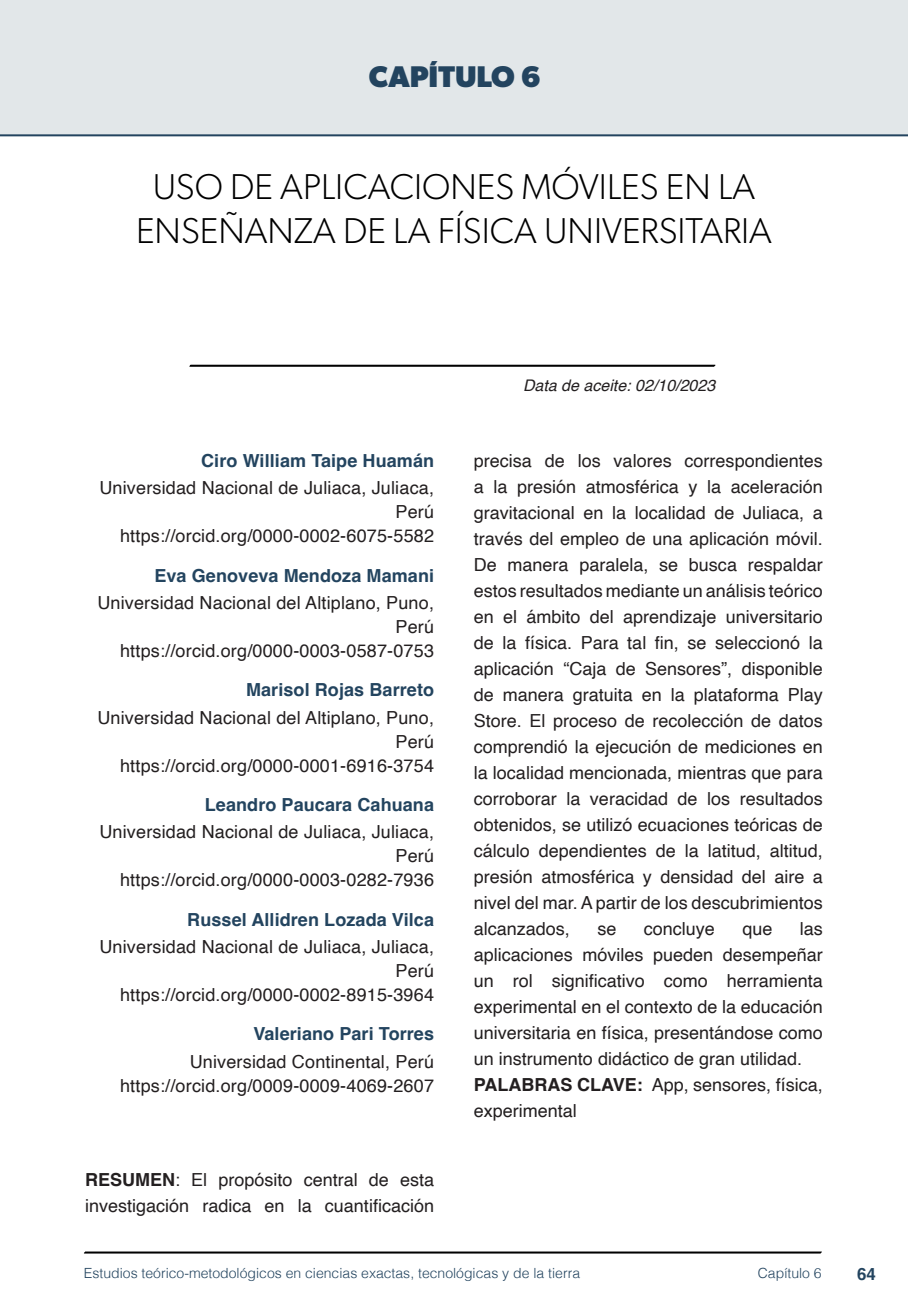
<style>
.page{position:relative;width:908px;height:1304px;background:#fff}
.page>*{position:absolute;margin:0;border:0;box-sizing:border-box;transform-origin:0 0}
.t1{font:300 36px/44px "Gibson";color:#000;text-align:center}
.t2{font:700 30px "Gibson";color:#23445f}
.t3{font:18px/26px "Helvetica";letter-spacing:.01em;color:#231f20;text-align:right}
.t4{font:700 18px "Helvetica";letter-spacing:.005em;color:#23445f}
.t5{font:700 16.8px "Helvetica";color:#23445f}
.t6{font:italic 16px "Helvetica";color:#231f20}
.t7{font:300 14px "Helvetica";color:#23445f}
.s1{font-weight:700}
</style>
<div class="page">
<svg style="left:84px;top:1251px;width:737px;height:3px"></svg>
<svg style="left:189px;top:364px;width:526px;height:3px"></svg>
<div style="left:0;top:0;width:907px;height:136px;background:#e2e7e9"></div>
<div style="left:44px;top:72px;width:68px;height:61px;background:#e2e7e9"></div>
<h2 class="t2" style="left:369px;top:58px;width:173px">CAPÍTULO 6</h2>
<h1 class="t1" style="left:136px;top:164px;width:637px">USO DE APLICACIONES MÓVILES EN LA<br>ENSEÑANZA DE LA FÍSICA UNIVERSITARIA</h1>
<p class="t4" style="left:201px;top:450px;width:234px">Ciro William Taipe Huamán</p>
<p class="t3" style="left:99px;top:477px;width:336px;line-height:24px">Universidad Nacional de Juliaca, Juliaca,<br>Perú https://orcid.org/0000-0002-6075-5582</p>
<p class="t4" style="left:154px;top:564px;width:281px">Eva Genoveva Mendoza Mamani</p>
<p class="t3" style="left:97px;top:591px;width:338px;line-height:24px">Universidad Nacional del Altiplano, Puno,<br>Perú https://orcid.org/0000-0003-0587-0753</p>
<p class="t4" style="left:246px;top:679px;width:189px">Marisol Rojas Barreto</p>
<p class="t3" style="left:97px;top:706px;width:338px;line-height:24px">Universidad Nacional del Altiplano, Puno,<br>Perú https://orcid.org/0000-0001-6916-3754</p>
<p class="t4" style="left:205px;top:794px;width:231px">Leandro Paucara Cahuana</p>
<p class="t3" style="left:99px;top:821px;width:336px;line-height:24px">Universidad Nacional de Juliaca, Juliaca,<br>Perú https://orcid.org/0000-0003-0282-7936</p>
<p class="t4" style="left:187px;top:908px;width:248px">Russel Allidren Lozada Vilca</p>
<p class="t3" style="left:99px;top:935px;width:336px;line-height:24px">Universidad Nacional de Juliaca, Juliaca,<br>Perú https://orcid.org/0000-0002-8915-3964</p>
<p class="t4" style="left:253px;top:1023px;width:182px">Valeriano Pari Torres</p>
<p class="t3" style="left:120px;top:1050px;width:315px;line-height:24px">Universidad Continental, Perú https://orcid.org/0009-0009-4069-2607</p>
<p class="t3" style="left:85px;top:1167px;width:350px;text-align:left"><span class="s1">RESUMEN</span>: El propósito central de esta investigación radica en la cuantificación</p>
<p class="t6" style="left:523px;top:373px;width:194px">Data de aceite: 02/10/2023</p>
<p class="t3" style="left:473px;top:448px;width:350px;text-align:justify">precisa de los valores correspondientes a la presión atmosférica y la aceleración gravitacional en la localidad de Juliaca, a través del empleo de una aplicación móvil.<br>De manera paralela, se busca respaldar estos resultados mediante un análisis teórico en el ámbito del aprendizaje universitario de la física. Para tal fin, se seleccionó la aplicación “Caja de Sensores”, disponible de manera gratuita en la plataforma Play Store. El proceso de recolección de datos comprendió la ejecución de mediciones en la localidad mencionada, mientras que para corroborar la veracidad de los resultados obtenidos, se utilizó ecuaciones teóricas de cálculo dependientes de la latitud, altitud, presión atmosférica y densidad del aire a nivel del mar. A partir de los descubrimientos alcanzados,</p>
<p class="t3" style="left:473px;top:916px;width:350px;text-align:left;text-indent:326px">las aplicaciones móviles pueden desempeñar un rol significativo como herramienta experimental en el contexto de la educación universitaria en física, presentándose como un instrumento didáctico de gran utilidad.<br><span class="s1">PALABRAS CLAVE:</span> App, sensores, física, experimental</p>
<p class="t3" style="left:597px;top:916px;width:21px">se</p>
<p class="t3" style="left:643px;top:916px;width:73px">concluye</p>
<p class="t3" style="left:742px;top:916px;width:32px">que</p>
<p class="t7" style="left:84px;top:1261px;width:497px">Estudios teórico-metodológicos en ciencias exactas, tecnológicas y de la tierra</p>
<p class="t7" style="left:757px;top:1261px;width:65px">Capítulo 6</p>
<p class="t5" style="left:856px;top:1264px;width:20px">64</p>
</div>
